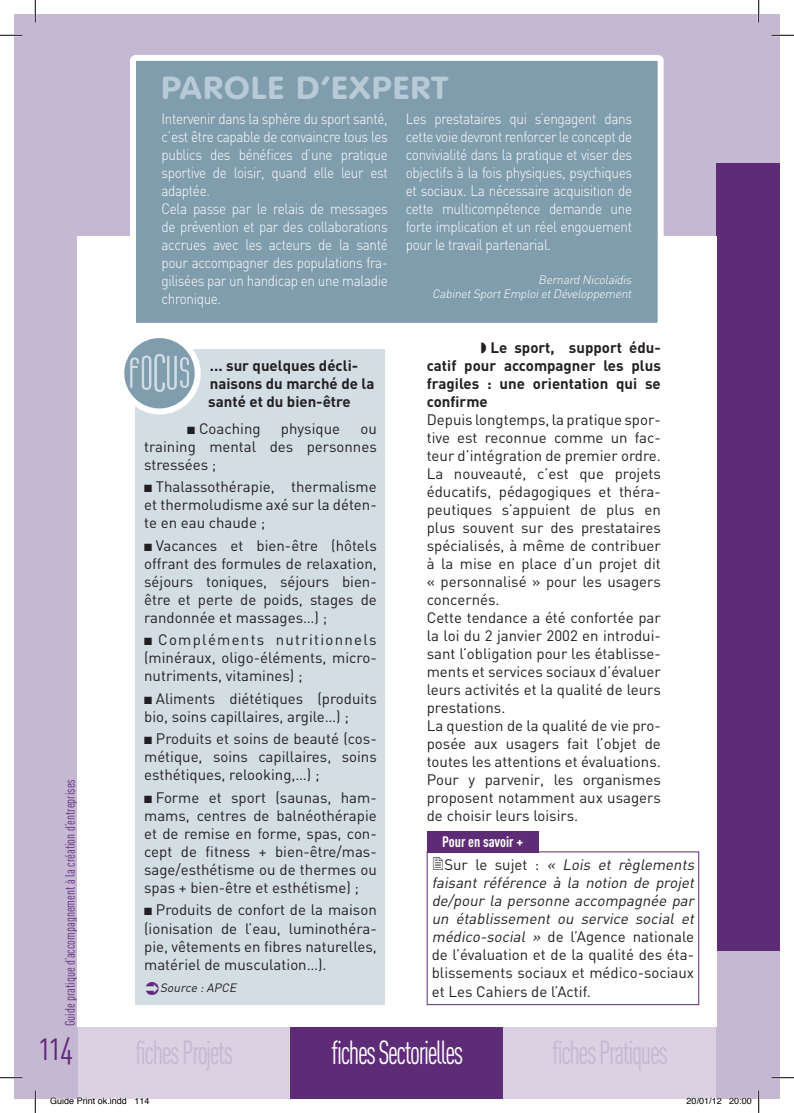
<style>
.page{position:relative;width:794px;height:1113px;background:#fff}
.page>*{position:absolute;margin:0;border:0;box-sizing:border-box;transform-origin:0 0}
.t1{font:36px "DIN Cond Regular Alternate";color:#5e2b77}
.t2{font:33px "DIN Cond Regular Alternate";letter-spacing:-.05em;color:#c5b8d3;scale:.85 1}
.t3{font:33px "DIN Cond Regular Alternate";letter-spacing:-.05em;color:#fff;scale:.85 1}
.t4{font:700 31.5px "VAG Rounded";letter-spacing:.05em;color:#b8cad5;scale:1.1 1}
.t5{font:15px/18px "DIN";color:#231f20;text-align:justify}
.t6{font:300 15px/18px "DIN";letter-spacing:-.025em;color:#fff;scale:.9 1}
.t7{font:italic 15px/18px "DIN";color:#231f20}
.t8{font:700 15px/18px "DIN";color:#231f20;text-align:justify}
.t9{font:15px "DIN Cond Bold Alternate";color:#fff}
.t10{font:13.5px "DIN Cond Regular Alternate";color:#5e2b77}
.t11{font:italic 300 12px/14.4px "DIN";color:#fff;text-align:right}
.t12{font:italic 12px "DIN";color:#231f20}
.t13{font:9px "Helvetica";color:#000}
.s1{font-style:normal}
</style>
<div class="page">
<div style="left:14px;top:14px;width:765px;height:1084px;background:#c5b8d3"></div>
<div style="left:716px;top:163px;width:63px;height:786px;background:#5e2b77"></div>
<div style="left:78px;top:1026px;width:212px;height:72px;background:#dad2e3"></div>
<div style="left:290px;top:1026px;width:213px;height:72px;background:#5e2b77"></div>
<div style="left:503px;top:1026px;width:213px;height:72px;background:#dad2e3"></div>
<div style="left:78px;top:236px;width:638px;height:790px;background:#fff"></div>
<div style="left:136px;top:349px;width:249px;height:655px;background:#d2dde4"></div>
<svg style="left:121px;top:335px;width:77px;height:76px;fill:#809dad"></svg>
<div style="left:118px;top:332px;width:83px;height:82px;border:6px solid #fff;border-radius:50%"></div>
<svg style="left:130px;top:353px;width:59px;height:39px"></svg>
<div style="left:426px;top:851px;width:273px;height:153px;border:1px solid #5e2b77"></div>
<div style="left:426px;top:830px;width:112px;height:22px;background:#5e2b77"></div>
<div style="left:133px;top:58px;width:527px;height:268px;background:#809dad;border-radius:3px"></div>
<div style="left:130px;top:55px;width:533px;height:274px;border:6px solid #fff;border-radius:3px"></div>
<hr style="left:0;top:34px;width:22px;height:2px;background:#fff">
<hr style="left:771px;top:34px;width:22px;height:2px;background:#fff">
<hr style="left:0;top:1076px;width:22px;height:2px;background:#fff">
<hr style="left:771px;top:1076px;width:22px;height:2px;background:#fff">
<hr style="left:34px;top:0;width:2px;height:22px;background:#fff">
<hr style="left:34px;top:1090px;width:2px;height:22px;background:#fff">
<hr style="left:757px;top:0;width:2px;height:22px;background:#fff">
<hr style="left:757px;top:1090px;width:2px;height:22px;background:#fff">
<svg style="left:0;top:35px;width:22px;height:1px"></svg>
<svg style="left:771px;top:35px;width:22px;height:1px"></svg>
<svg style="left:0;top:1077px;width:22px;height:1px"></svg>
<svg style="left:771px;top:1077px;width:22px;height:1px"></svg>
<svg style="left:35px;top:0;width:1px;height:22px"></svg>
<svg style="left:35px;top:1090px;width:1px;height:22px"></svg>
<svg style="left:758px;top:0;width:1px;height:22px"></svg>
<svg style="left:758px;top:1090px;width:1px;height:22px"></svg>
<svg style="left:50px;top:1097px;width:77px;height:2px"></svg>
<svg style="left:135px;top:1097px;width:15px;height:2px"></svg>
<svg style="left:686px;top:1097px;width:35px;height:2px"></svg>
<svg style="left:728px;top:1097px;width:23px;height:2px"></svg>
<h3 class="t4" style="left:161px;top:69px;width:262px">PAROLE D’EXPERT</h3>
<p class="t6" style="left:161px;top:109px;width:253px">Intervenir dans la sphère du sport santé, c’est être capable de convaincre tous les publics des bénéfices d’une pratique sportive de loisir, quand elle leur est adaptée.<br>Cela passe par le relais de messages de prévention et par des collaborations accrues avec les acteurs de la santé pour accompagner des populations fra&shy;gilisées par un handicap en une maladie chronique.</p>
<p class="t6" style="left:405px;top:109px;width:253px;text-align:justify">Les prestataires qui s’engagent dans cette voie devront renforcer le concept de convivialité dans la pratique et viser des objectifs à la fois physiques, psychiques et sociaux. La nécessaire acquisition de cette multicompétence demande une forte implication et un réel engouement pour le travail partenarial.</p>
<p class="t11" style="left:432px;top:272px;width:203px">Bernard Nicolaïdis<br>CabinetSportEmploietDéveloppement</p>
<p class="t8" style="left:426px;top:338px;width:235px;text-indent:64px">Le sport, support édu&shy;catif pour accompagner les plus fragiles : une orientation qui se confirme</p>
<p class="t5" style="left:426px;top:410px;width:235px;text-align:left">Depuis longtemps, la pratique spor&shy;tive est reconnue comme un fac&shy;teur d’intégration de premier ordre.<br>La nouveauté, c’est que projets éducatifs, pédagogiques et théra&shy;peutiques s’appuient de plus en plus souvent sur des prestataires spécialisés, à même de contribuer à la mise en place d’un projet dit « personnalisé » pour les usagers concernés.<br>Cette tendance a été confortée par la loi du 2 janvier 2002 en introdui&shy;sant l’obligation pour les établisse&shy;ments et services sociaux d’évaluer leurs activités et la qualité de leurs prestations.<br>La question de la qualité de vie pro&shy;posée aux usagers fait l’objet de toutes les attentions et évaluations.<br>Pour y parvenir, les organismes proposent notamment aux usagers de choisir leurs loisirs.</p>
<p class="t8" style="left:208px;top:355px;width:167px;text-align:left">... sur quelques décli&shy;naisons du marché de la santé et du bien-être</p>
<p class="t5" style="left:187px;top:419px;width:75px">■ Coaching</p>
<p class="t5" style="left:281px;top:419px;width:61px">physique</p>
<p class="t5" style="left:144px;top:419px;width:234px;text-indent:216px">ou training mental des personnes stressées ;</p>
<p class="t5" style="left:144px;top:477px;width:234px">■ Thalassothérapie, thermalisme et thermoludisme axé sur la déten&shy;te en eau chaude ;</p>
<p class="t5" style="left:144px;top:536px;width:234px">■ Vacances et bien-être (hôtels offrant des formules de relaxation, séjours toniques, séjours bien&shy;être et perte de poids, stages de randonnée et massages…) ;</p>
<p class="t5" style="left:144px;top:630px;width:234px">■ Compléments nutritionnels (minéraux, oligo-éléments, micro&shy;nutriments, vitamines) ;</p>
<p class="t5" style="left:144px;top:689px;width:234px">■ Aliments diététiques (produits bio, soins capillaires, argile…) ;</p>
<p class="t5" style="left:144px;top:729px;width:234px">■ Produits et soins de beauté (cos&shy;métique, soins capillaires, soins esthétiques, relooking,…) ;</p>
<p class="t5" style="left:144px;top:788px;width:234px">■ Forme et sport (saunas, ham&shy;mams, centres de balnéothérapie et de remise en forme, spas, con&shy;cept de fitness + bien-être/mas&shy;sage/esthétisme ou de thermes ou spas + bien-être et esthétisme) ;</p>
<p class="t5" style="left:144px;top:900px;width:234px">■ Produits de confort de la maison (ionisation de l’eau, luminothéra&shy;pie, vêtements en fibres naturelles, matériel de musculation…).</p>
<p class="t12" style="left:160px;top:980px;width:80px">Source :APCE</p>
<p class="t10" style="left:62px;top:1026px;width:249px;rotate:-90deg">Guide pratique d’accompagnement à la création d’entreprises</p>
<h1 class="t1" style="left:39px;top:1025px;width:36px">114</h1>
<h2 class="t2" style="left:135px;top:1033px;width:117px">fichesProjets</h2>
<h2 class="t3" style="left:331px;top:1033px;width:156px">fichesSectorielles</h2>
<h2 class="t2" style="left:552px;top:1033px;width:138px">fichesPratiques</h2>
<p class="t9" style="left:442px;top:832px;width:83px">Pour en savoir +</p>
<p class="t7" style="left:431px;top:855px;width:267px;text-indent:13px"><span class="s1">S u r le s uj e t :</span> « Lois et règlements faisant référence à la notion de projet de/pour la personne accompagnée par un établissement ou service social et médico-social » <span class="s1">de l’Agence nationale de l’évaluation et de la qualité des éta&shy;blissements sociaux et médico-sociaux et Les Cahiers de l’Actif.</span></p>
<p class="t13" style="left:50px;top:1093px;width:101px">Guide Print ok.indd 114</p>
<p class="t13" style="left:686px;top:1093px;width:67px">20/01/12 20:00</p>
</div>
